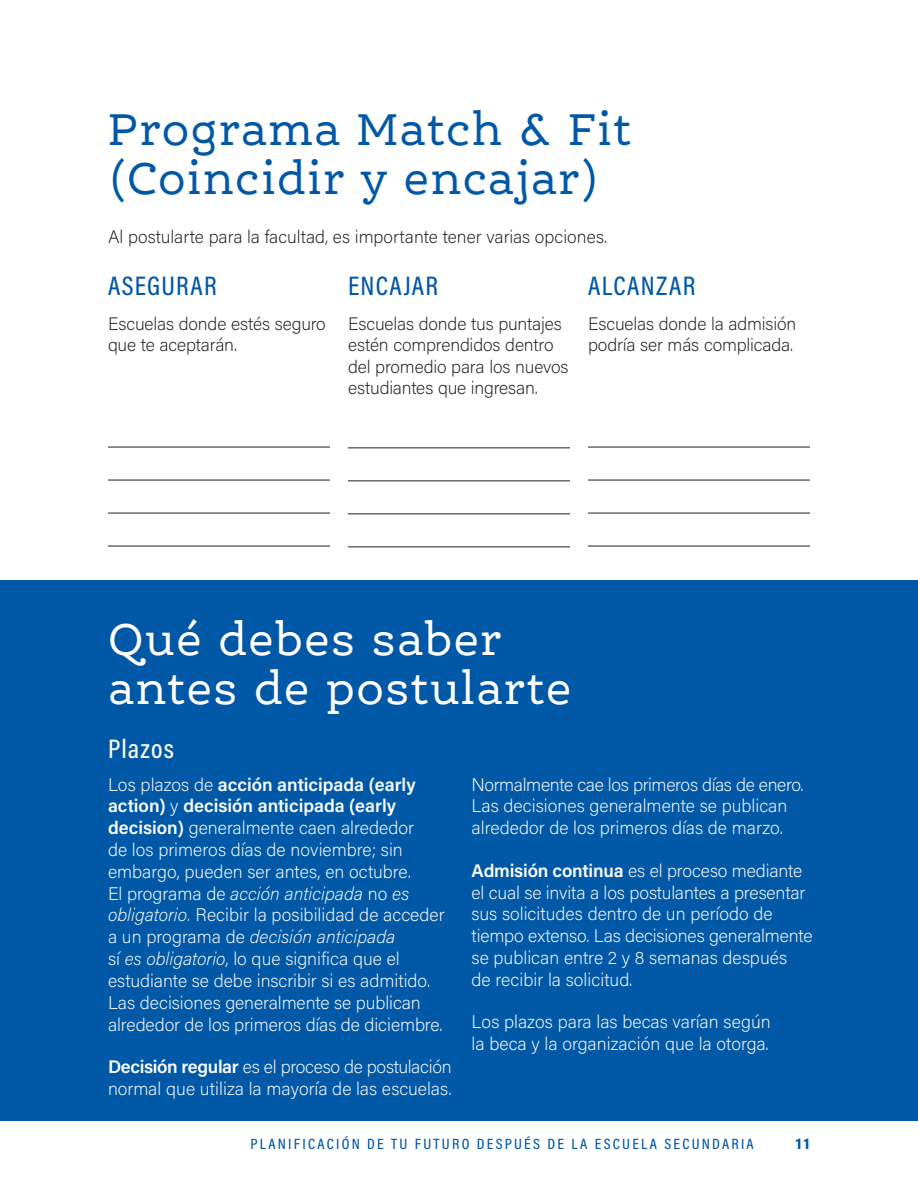
<style>
.page{position:relative;width:918px;height:1188px;background:#fff}
.page>*{position:absolute;margin:0;border:0;box-sizing:border-box;transform-origin:0 0}
.t1{font:48px/49.5px "Ernestine Pro";letter-spacing:.02em;color:#0158a6;scale:.95 1}
.t2{font:48px/49.5px "Ernestine Pro";letter-spacing:.02em;color:#fff;scale:.95 1}
.t3{font:500 27px "Acumin Pro Cond";letter-spacing:.05em;color:#0158a6}
.t4{font:500 27px "Acumin Pro Cond";letter-spacing:.045em;color:#fff}
.Body_Text{font:200 18.15px/21.8px "Acumin Pro";color:#fff}
.Body_Text-2{font:200 18px/21.6px "Acumin Pro";letter-spacing:-.01em;color:#231f20}
.t5{font:500 15px "Acumin Pro Cond";letter-spacing:.14em;color:#0158a6;scale:1.05 1}
.t6{font:700 15px "Acumin Pro";color:#0158a6;scale:1.05 1}
.s1{font-weight:600}
.s2{font-style:italic}
</style>
<div class="page">
<hr style="left:0;top:1120px;width:918px;height:1px;background:#f2bb21">
<div style="left:0;top:580px;width:918px;height:540px;background:#0158a6"></div>
<hr style="left:108px;top:447px;width:222px;height:1px;background:#231f20">
<hr style="left:108px;top:480px;width:222px;height:1px;background:#231f20">
<hr style="left:108px;top:513px;width:222px;height:1px;background:#231f20">
<hr style="left:108px;top:546px;width:222px;height:1px;background:#231f20">
<hr style="left:348px;top:448px;width:222px;height:1px;background:#231f20">
<hr style="left:348px;top:481px;width:222px;height:1px;background:#231f20">
<hr style="left:348px;top:514px;width:222px;height:1px;background:#231f20">
<hr style="left:348px;top:547px;width:222px;height:1px;background:#231f20">
<hr style="left:588px;top:447px;width:222px;height:1px;background:#231f20">
<hr style="left:588px;top:480px;width:222px;height:1px;background:#231f20">
<hr style="left:588px;top:513px;width:222px;height:1px;background:#231f20">
<hr style="left:588px;top:546px;width:222px;height:1px;background:#231f20">
<h1 class="t1" style="left:108px;top:103px;width:553px">Programa Match &amp; Fit (Coincidir y encajar)</h1>
<p class="Body_Text-2" style="left:108px;top:225px;width:501px">Al postularte para la facultad, es importante tener varias opciones.</p>
<h2 class="t3" style="left:108px;top:268px;width:110px">ASEGURAR</h2>
<p class="Body_Text-2" style="left:108px;top:312px;width:219px">Escuelas donde estés seguro que te aceptarán.</p>
<h2 class="t3" style="left:348px;top:268px;width:92px">ENCAJAR</h2>
<p class="Body_Text-2" style="left:348px;top:312px;width:222px">Escuelas donde tus puntajes estén comprendidos dentro del promedio para los nuevos estudiantes que ingresan.</p>
<h2 class="t3" style="left:588px;top:268px;width:109px">ALCANZAR</h2>
<p class="Body_Text-2" style="left:588px;top:312px;width:210px">Escuelas donde la admisión podría ser más complicada.</p>
<h1 class="t2" style="left:108px;top:613px;width:490px">Qué debes saber antes de postularte</h1>
<h2 class="t4" style="left:108px;top:732px;width:68px">Plazos</h2>
<p class="Body_Text" style="left:108px;top:773px;width:338px">Los plazos de <span class="s1">acción anticipada (early action)</span> y <span class="s1">decisión anticipada (early decision)</span> generalmente caen alrededor<br>de los primeros días de noviembre; sin embargo, pueden ser antes, en octubre.<br>El programa de <span class="s2">acción anticipada</span> no <span class="s2">es obligatorio.</span> Recibir la posibilidad de acceder a un programa de <span class="s2">decisión anticipada<br></span>sí <span class="s2">es obligatorio</span>, lo que significa que el estudiante se debe inscribir si es admitido.<br>Las decisiones generalmente se publican alrededor de los primeros días de diciembre.</p>
<p class="Body_Text" style="left:108px;top:1055px;width:345px"><span class="s1">Decisión regular</span> es el proceso de postulación normal que utiliza la mayoría de las escuelas.</p>
<p class="Body_Text" style="left:472px;top:773px;width:334px">Normalmente cae los primeros días de enero.<br>Las decisiones generalmente se publican alrededor de los primeros días de marzo.</p>
<p class="Body_Text" style="left:472px;top:859px;width:343px"><span class="s1">Admisión continua</span> es el proceso mediante el cual se invita a los postulantes a presentar sus solicitudes dentro de un período de tiempo extenso. Las decisiones generalmente se publican entre 2 y 8 semanas después<br>de recibir la solicitud.</p>
<p class="Body_Text" style="left:472px;top:1010px;width:301px">Los plazos para las becas varían según la beca y la organización que la otorga.</p>
<p class="t5" style="left:250px;top:1134px;width:481px">PLANIFICACIÓN DE TU FUTURO DESPUÉS DE LA ESCUELA SECUNDARIA</p>
<p class="t6" style="left:795px;top:1133px;width:15px">11</p>
</div>
